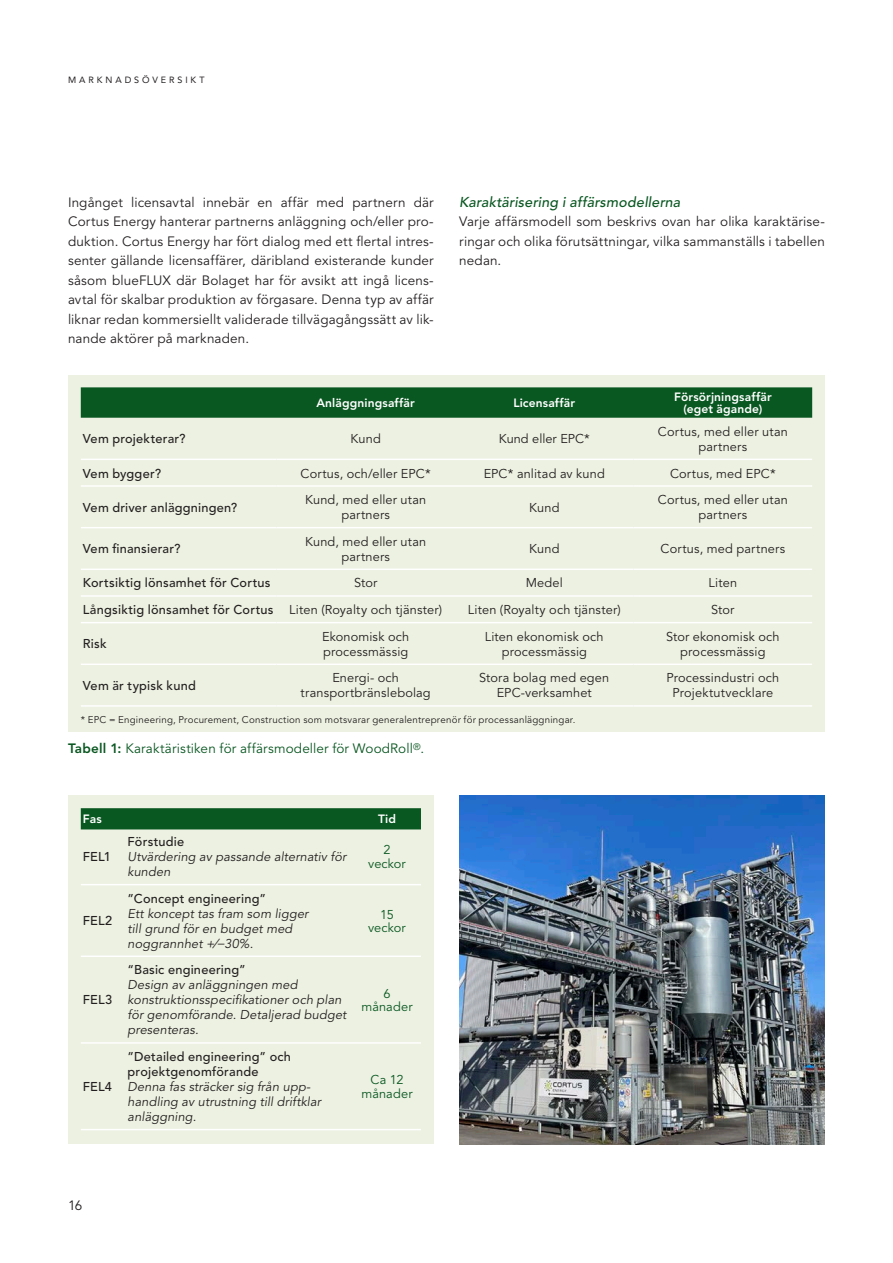
<style>
.page{position:relative;width:893px;height:1263px;background:#fff}
.page>*{position:absolute;margin:0;border:0;box-sizing:border-box;transform-origin:0 0}
.mrub_2{font:italic 500 14.25px "Avenir LT Std";letter-spacing:.015em;color:#095721}
.first{font:13.5px/19.5px "Avenir LT Std";letter-spacing:.01em;color:#231f20;text-align:justify}
.mrub_3{font:13.5px "Avenir LT Std";letter-spacing:.01em;color:#095721}
.t1{font:12.75px/15px "Avenir LT Std";letter-spacing:.015em;color:#231f20;text-align:center}
.t2{font:italic 12.75px/15px "Avenir LT Std";letter-spacing:.01em;color:#231f20}
.t3{font:500 12.75px/15px "Avenir LT Std";letter-spacing:.02em;color:#231f20}
.t4{font:12.75px/13.5px "Avenir LT Std";letter-spacing:.01em;color:#095721;text-align:center}
.not_mrub{font:800 12px/12.8px "Avenir LT Std";letter-spacing:.01em;color:#fff;text-align:center}
.fotnot{font:9.75px "Avenir LT Std";letter-spacing:.02em;color:#231f20}
.kolofon{font:9px "Avenir LT Std";letter-spacing:.325em;color:#231f20}
.s1{font-weight:800}
</style>
<div class="page">
<div style="left:68px;top:375px;width:757px;height:356px;background:#ecf1e1"></div>
<div style="left:81px;top:387px;width:731px;height:31px;background:#095721"></div>
<hr style="left:81px;top:459px;width:195px;height:1px;background:#fff">
<hr style="left:276px;top:459px;width:179px;height:1px;background:#fff">
<hr style="left:455px;top:459px;width:179px;height:1px;background:#fff">
<hr style="left:634px;top:459px;width:178px;height:1px;background:#fff">
<hr style="left:81px;top:485px;width:195px;height:2px;background:#fff">
<hr style="left:276px;top:485px;width:179px;height:2px;background:#fff">
<hr style="left:455px;top:485px;width:179px;height:2px;background:#fff">
<hr style="left:634px;top:485px;width:178px;height:2px;background:#fff">
<hr style="left:81px;top:527px;width:195px;height:1px;background:#fff">
<hr style="left:276px;top:527px;width:179px;height:1px;background:#fff">
<hr style="left:455px;top:527px;width:179px;height:1px;background:#fff">
<hr style="left:634px;top:527px;width:178px;height:1px;background:#fff">
<hr style="left:81px;top:568px;width:195px;height:2px;background:#fff">
<hr style="left:276px;top:568px;width:179px;height:2px;background:#fff">
<hr style="left:455px;top:568px;width:179px;height:2px;background:#fff">
<hr style="left:634px;top:568px;width:178px;height:2px;background:#fff">
<hr style="left:81px;top:595px;width:195px;height:2px;background:#fff">
<hr style="left:276px;top:595px;width:179px;height:2px;background:#fff">
<hr style="left:455px;top:595px;width:179px;height:2px;background:#fff">
<hr style="left:634px;top:595px;width:178px;height:2px;background:#fff">
<hr style="left:81px;top:622px;width:195px;height:1px;background:#fff">
<hr style="left:276px;top:622px;width:179px;height:1px;background:#fff">
<hr style="left:455px;top:622px;width:179px;height:1px;background:#fff">
<hr style="left:634px;top:622px;width:178px;height:1px;background:#fff">
<hr style="left:81px;top:663px;width:195px;height:2px;background:#fff">
<hr style="left:276px;top:663px;width:179px;height:2px;background:#fff">
<hr style="left:455px;top:663px;width:179px;height:2px;background:#fff">
<hr style="left:634px;top:663px;width:178px;height:2px;background:#fff">
<hr style="left:81px;top:705px;width:195px;height:2px;background:#fff">
<hr style="left:276px;top:705px;width:179px;height:2px;background:#fff">
<hr style="left:455px;top:705px;width:179px;height:2px;background:#fff">
<hr style="left:634px;top:705px;width:178px;height:2px;background:#fff">
<div style="left:68px;top:795px;width:366px;height:349px;background:#ecf1e1"></div>
<div style="left:81px;top:808px;width:340px;height:21px;background:#095721"></div>
<hr style="left:81px;top:884px;width:38px;height:1px;background:#fff">
<hr style="left:119px;top:884px;width:234px;height:1px;background:#fff">
<hr style="left:353px;top:884px;width:68px;height:1px;background:#fff">
<hr style="left:81px;top:955px;width:38px;height:2px;background:#fff">
<hr style="left:119px;top:955px;width:234px;height:2px;background:#fff">
<hr style="left:353px;top:955px;width:68px;height:2px;background:#fff">
<hr style="left:81px;top:1042px;width:38px;height:2px;background:#fff">
<hr style="left:119px;top:1042px;width:234px;height:2px;background:#fff">
<hr style="left:353px;top:1042px;width:68px;height:2px;background:#fff">
<hr style="left:81px;top:1129px;width:38px;height:1px;background:#fff">
<hr style="left:119px;top:1129px;width:234px;height:1px;background:#fff">
<hr style="left:353px;top:1129px;width:68px;height:1px;background:#fff">
<img style="left:459px;top:795px;width:366px;height:349px">
<p class="kolofon" style="left:68px;top:75px;width:138px">MARKNADSÖVERSIKT</p>
<p class="first" style="left:68px;top:193px;width:367px">Ingånget licensavtal innebär en affär med partnern där Cortus Energy hanterar partnerns anläggning och/eller pro&shy;duktion. Cortus Energy har fört dialog med ett flertal intres&shy;senter gällande licensaffärer, däribland existerande kunder såsom blueFLUX där Bolaget har för avsikt att ingå licens&shy;avtal för skalbar produktion av förgasare. Denna typ av affär liknar redan kommersiellt validerade tillvägagångssätt av lik&shy;nande aktörer på marknaden.</p>
<p class="mrub_2" style="left:459px;top:193px;width:223px">Karaktärisering i affärsmodellerna</p>
<p class="first" style="left:459px;top:212px;width:367px">Varje affärsmodell som beskrivs ovan har olika karaktärise&shy;ringar och olika förutsättningar, vilka sammanställs i tabellen nedan.</p>
<p class="not_mrub" style="left:316px;top:397px;width:100px">Anläggningsaffär</p>
<p class="not_mrub" style="left:513px;top:397px;width:63px">Licensaffär</p>
<p class="not_mrub" style="left:674px;top:390px;width:99px">Försörjningsaffär (eget ägande)</p>
<p class="t3" style="left:83px;top:432px;width:104px">Vem projekterar?</p>
<p class="t1" style="left:350px;top:432px;width:32px">Kund</p>
<p class="t1" style="left:499px;top:432px;width:93px">Kund eller EPC*</p>
<p class="t1" style="left:658px;top:424px;width:132px">Cortus, med eller utan partners</p>
<p class="t3" style="left:83px;top:466px;width:80px">Vem bygger?</p>
<p class="t1" style="left:301px;top:466px;width:132px">Cortus, och/eller EPC*</p>
<p class="t1" style="left:484px;top:466px;width:123px">EPC* anlitad av kund</p>
<p class="t1" style="left:670px;top:466px;width:107px">Cortus, med EPC*</p>
<p class="t3" style="left:83px;top:500px;width:156px">Vem driver anläggningen?</p>
<p class="t1" style="left:305px;top:493px;width:123px">Kund, med eller utan partners</p>
<p class="t1" style="left:529px;top:500px;width:32px">Kund</p>
<p class="t1" style="left:658px;top:493px;width:132px">Cortus, med eller utan partners</p>
<p class="t3" style="left:83px;top:542px;width:99px">Vem finansierar?</p>
<p class="t1" style="left:305px;top:534px;width:123px">Kund, med eller utan partners</p>
<p class="t1" style="left:529px;top:542px;width:32px">Kund</p>
<p class="t1" style="left:661px;top:542px;width:126px">Cortus, med partners</p>
<p class="t3" style="left:83px;top:576px;width:189px">Kortsiktig lönsamhet för Cortus</p>
<p class="t1" style="left:354px;top:576px;width:25px">Stor</p>
<p class="t1" style="left:526px;top:576px;width:39px">Medel</p>
<p class="t1" style="left:709px;top:576px;width:30px">Liten</p>
<p class="t3" style="left:83px;top:602px;width:192px">Långsiktig lönsamhet för Cortus</p>
<p class="t1" style="left:289px;top:602px;width:154px">Liten (Royalty och tjänster)</p>
<p class="t1" style="left:468px;top:602px;width:154px">Liten (Royalty och tjänster)</p>
<p class="t1" style="left:711px;top:602px;width:25px">Stor</p>
<p class="t3" style="left:83px;top:637px;width:25px">Risk</p>
<p class="t1" style="left:322px;top:629px;width:89px;text-align:left">Ekonomisk och processmässig</p>
<p class="t1" style="left:485px;top:629px;width:120px">Liten ekonomisk och processmässig</p>
<p class="t1" style="left:666px;top:629px;width:115px">Stor ekonomisk och processmässig</p>
<p class="t3" style="left:83px;top:678px;width:114px">Vem är typisk kund</p>
<p class="t1" style="left:301px;top:671px;width:132px">Energi- och transportbränslebolag</p>
<p class="t1" style="left:479px;top:671px;width:132px">Stora bolag med egen<br>EPC-verksamhet</p>
<p class="t1" style="left:666px;top:671px;width:114px">Processindustri och<br>Projektutvecklare</p>
<p class="fotnot" style="left:81px;top:714px;width:496px">* EPC = Engineering, Procurement, Construction som motsvarar generalentreprenör för processanläggningar.</p>
<p class="mrub_3" style="left:68px;top:740px;width:358px"><span class="s1">Tabell 1:</span> Karaktäristiken för affärsmodeller för WoodRoll<sup>®</sup>.</p>
<p class="not_mrub" style="left:83px;top:813px;width:20px">Fas</p>
<p class="not_mrub" style="left:378px;top:813px;width:19px">Tid</p>
<p class="t3" style="left:83px;top:849px;width:29px">FEL1</p>
<p class="t3" style="left:128px;top:834px;width:58px">Förstudie</p>
<p class="t2" style="left:128px;top:849px;width:220px">Utvärdering av passande alternativ för kunden</p>
<p class="t4" style="left:368px;top:843px;width:39px">2 veckor</p>
<p class="t3" style="left:83px;top:914px;width:31px">FEL2</p>
<p class="t3" style="left:83px;top:993px;width:31px">FEL3</p>
<p class="t3" style="left:83px;top:1079px;width:31px">FEL4</p>
<p class="t3" style="left:128px;top:891px;width:140px">”Concept engineering”</p>
<p class="t2" style="left:128px;top:906px;width:182px">Ett koncept tas fram som ligger till grund för en budget med noggrannhet +∕−30%.</p>
<p class="t4" style="left:368px;top:908px;width:39px">15 veckor</p>
<p class="t3" style="left:128px;top:963px;width:120px">“Basic engineering”</p>
<p class="t2" style="left:128px;top:978px;width:220px">Design av anläggningen med konstruktionsspecifikationer och plan för genomförande. Detaljerad budget presenteras.</p>
<p class="t4" style="left:361px;top:987px;width:53px">6 månader</p>
<p class="t3" style="left:128px;top:1049px;width:165px">”Detailed engineering” och projektgenomförande</p>
<p class="t2" style="left:128px;top:1079px;width:195px">Denna fas sträcker sig från upp&shy;handling av utrustning till driftklar anläggning.</p>
<p class="t4" style="left:361px;top:1073px;width:53px">Ca 12 månader</p>
<p class="first" style="left:68px;top:1196px;width:16px">16</p>
</div>
